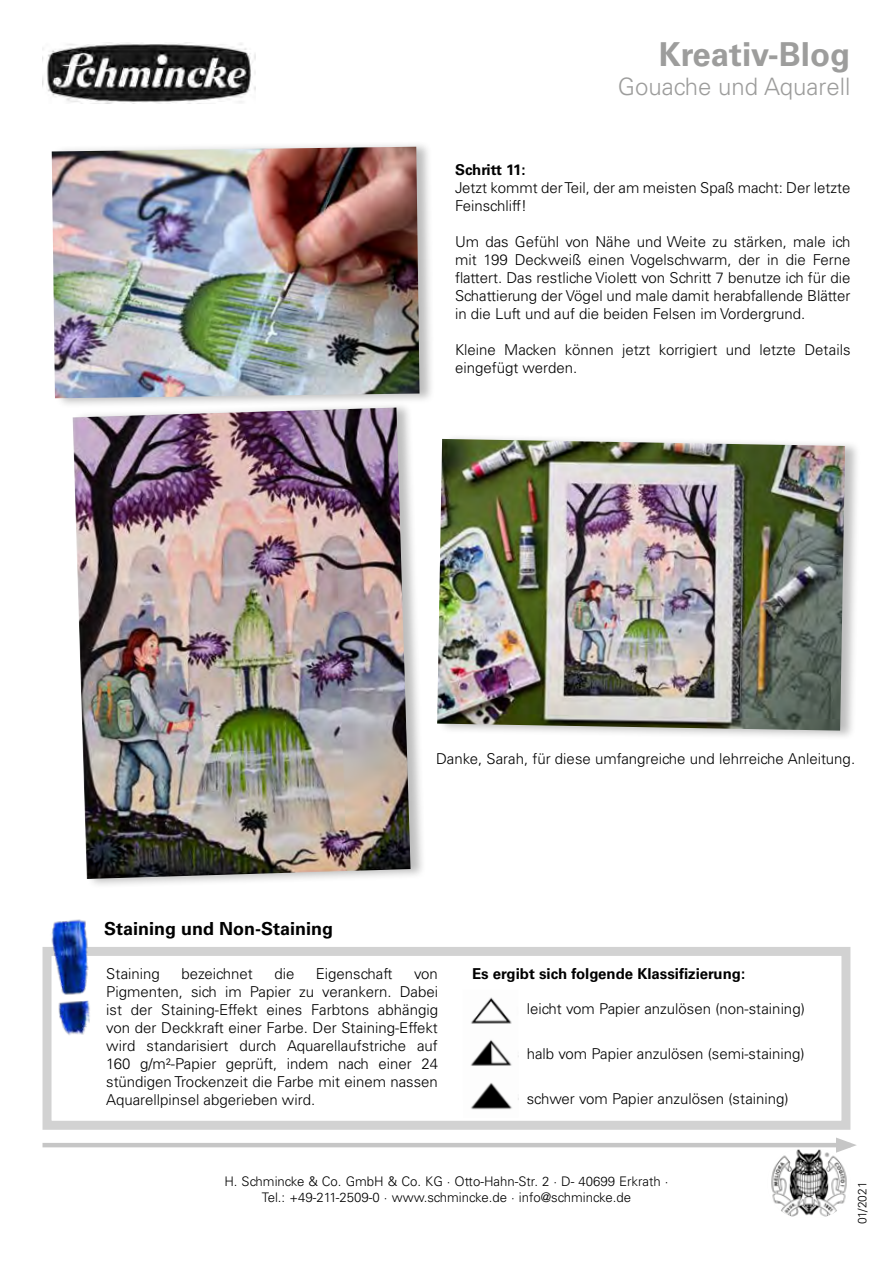
<style>
.page{position:relative;width:893px;height:1263px;background:#fff}
.page>*{position:absolute;margin:0;border:0;box-sizing:border-box;transform-origin:0 0}
.t1{font:700 33px "Univers LT Std";color:#9d9d9c}
.t2{font:300 24px "Univers LT Std";color:#9d9d9c}
.t3{font:700 18px "Univers LT Std";color:#000}
.t4{font:300 15px/18px "Univers LT Std";color:#000}
.t5{font:700 15px "Univers LT Std";color:#000}
.t6{font:700 15px "Univers LT Std";letter-spacing:-.02em;color:#000}
.t7{font:300 13.2px/15.9px "Univers LT Std";color:#000;text-align:center}
.t8{font:300 12px "Univers LT Std";color:#000}
</style>
<div class="page">
<img style="left:771px;top:1149px;width:76px;height:68px">
<hr style="left:43px;top:1143px;width:807px;height:4px;background:#c6c6c6">
<div style="left:52px;top:141px;width:384px;height:267px;background:#000;opacity:.26"></div>
<img style="left:52px;top:147px;width:367px;height:251px">
<div style="left:437px;top:433px;width:425px;height:308px;background:#000;opacity:.26"></div>
<img style="left:437px;top:439px;width:408px;height:292px">
<svg style="left:836px;top:1137px;width:21px;height:16px"></svg>
<div style="left:73px;top:402px;width:354px;height:487px;background:#000;opacity:.26"></div>
<img style="left:73px;top:408px;width:338px;height:471px">
<img style="left:42px;top:43px;width:213px;height:60px">
<img style="left:470px;top:997px;width:49px;height:113px">
<div style="left:43px;top:947px;width:807px;height:183px;border:9px solid #d2d2d2"></div>
<img style="left:42px;top:919px;width:61px;height:119px">
<h1 class="t1" style="left:659px;top:35px;width:193px">Kreativ-Blog</h1>
<h2 class="t2" style="left:618px;top:72px;width:234px">Gouache und Aquarell</h2>
<p class="t6" style="left:455px;top:160px;width:72px">Schritt 11:</p>
<p class="t4" style="left:455px;top:178px;width:397px">Jetzt kommt der Teil, der am meisten Spaß macht: Der letzte<br>Feinschliff!</p>
<p class="t4" style="left:455px;top:232px;width:397px;text-align:justify">Um das Gefühl von Nähe und Weite zu stärken, male ich mit 199 Deckweiß einen Vogelschwarm, der in die Ferne flattert. Das restliche Violett von Schritt 7 benutze ich für die Schattierung der Vögel und male damit herabfallende Blätter in die Luft und auf die beiden Felsen im Vordergrund.</p>
<p class="t4" style="left:455px;top:340px;width:397px">Kleine Macken können jetzt korrigiert und letzte Details eingefügt werden.</p>
<p class="t4" style="left:436px;top:750px;width:421px">Danke, Sarah, für diese umfangreiche und lehrreiche Anleitung.</p>
<p class="t3" style="left:104px;top:918px;width:231px">Staining und Non-Staining</p>
<p class="t4" style="left:106px;top:965px;width:55px">Staining</p>
<p class="t4" style="left:181px;top:965px;width:73px">bezeichnet</p>
<p class="t4" style="left:274px;top:965px;width:22px">die</p>
<p class="t4" style="left:316px;top:965px;width:78px">Eigenschaft</p>
<p class="t4" style="left:106px;top:965px;width:333px;text-align:justify;text-indent:308px">von Pigmenten, sich im Papier zu verankern. Dabei ist der Staining-Effekt eines Farbtons abhängig von der Deckkraft einer Farbe. Der Staining-Effekt wird standarisiert durch Aquarellaufstriche auf 160 g/m²-Papier geprüft, indem nach einer 24 stündigen Trockenzeit die Farbe mit einem nassen Aquarellpinsel abgerieben wird.</p>
<p class="t5" style="left:472px;top:964px;width:275px">Es ergibt sich folgende Klassifizierung:</p>
<p class="t4" style="left:527px;top:1000px;width:280px">leicht vom Papier anzulösen (non-staining)</p>
<p class="t4" style="left:527px;top:1045px;width:279px">halb vom Papier anzulösen (semi-staining)</p>
<p class="t4" style="left:527px;top:1090px;width:263px">schwer vom Papier anzulösen (staining)</p>
<p class="t7" style="left:224px;top:1173px;width:446px">H. Schmincke &amp; Co. GmbH &amp; Co. KG · Otto-Hahn-Str. 2 · D- 40699 Erkrath ·<br>Tel.: +49-211-2509-0 · www.schmincke.de · info@schmincke.de</p>
<p class="t8" style="left:855px;top:1224px;width:44px;rotate:-90deg">01/2021</p>
</div>
